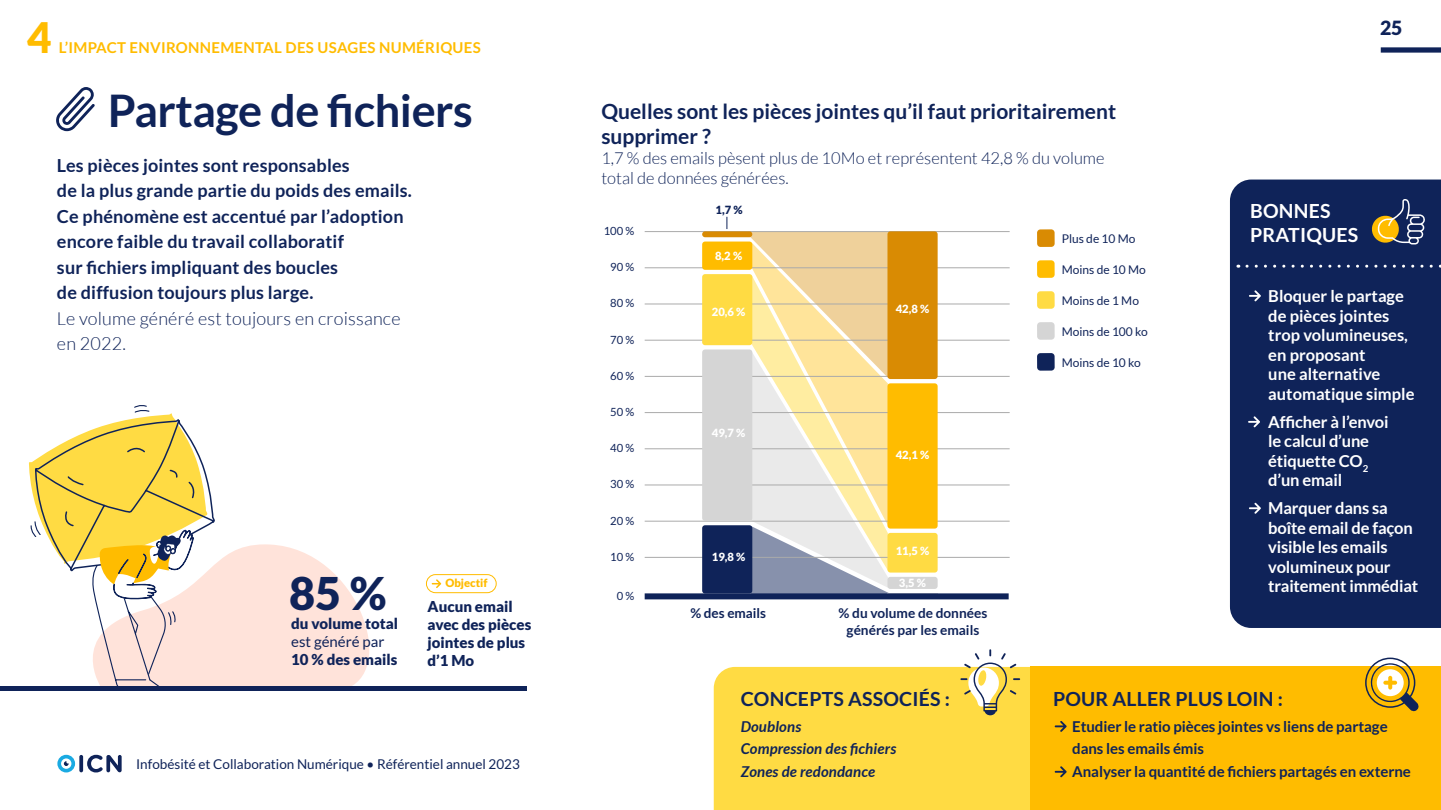
<style>
.page{position:relative;width:1441px;height:810px;background:#fff}
.page>*{position:absolute;margin:0;border:0;box-sizing:border-box;transform-origin:0 0}
.t1{font:700 45px "Lato";letter-spacing:-.01em;color:#0f2359}
.t2{font:900 45px "Lato";color:#0f2359}
.t3{font:900 42px "Lato";color:#ffbc00}
.t4{font:700 21px "Lato";color:#0f2359}
.t5{font:700 19.5px "Lato";letter-spacing:.01em;color:#0f2359}
.t6{font:700 19.5px/23.4px "Lato";letter-spacing:.01em;color:#fff}
.t7{font:900 19.5px "Lato";color:#0f2359}
.t8{font:700 18px/25.5px "Lato";letter-spacing:.01em;color:#0f2359}
.t9{font:700 16.5px/19.5px "Lato";letter-spacing:-.01em;color:#fff}
.t10{font:300 16.5px/19.8px "Lato";color:#0f2359}
.t11{font:700 15px/22.5px "Lato";letter-spacing:-.005em;color:#0f2359}
.t12{font:900 15px/18px "Lato";color:#0f2359}
.t13{font:italic 700 15px "Lato";letter-spacing:.01em;color:#0f2359}
.t14{font:700 15px "Lato";letter-spacing:.02em;color:#ffbc00}
.t15{font:13.5px "Lato";color:#0f2359}
.t16{font:700 13.5px/16.2px "Lato";color:#0f2359;text-align:center}
.t17{font:12px "Lato";color:#0f2359}
.t18{font:900 11.25px "Lato";color:#fff}
.t19{font:11.25px "Lato";color:#0f2359}
.t20{font:900 11.25px "Lato";color:#ffbc00}
.t21{font:900 11.25px "Lato";color:#0f2359}
.s1{font-weight:300}
.s2{font-weight:400}
</style>
<div class="page">
<div style="left:1380px;top:47px;width:60px;height:6px;background:#0f2359"></div>
<svg style="left:79px;top:755px;width:4px;height:17px"></svg>
<svg style="left:87px;top:755px;width:35px;height:17px"></svg>
<svg style="left:57px;top:755px;width:18px;height:17px"></svg>
<div style="left:1229px;top:180px;width:211px;height:448px;background:#0f2359"></div>
<svg style="left:1248px;top:290px;width:12px;height:11px"></svg>
<svg style="left:1370px;top:199px;width:54px;height:45px;background:#61605e"></svg>
<svg style="left:1246px;top:265px;width:195px;height:3px"></svg>
<hr style="left:0;top:687px;width:526px;height:4px;background:#0f2359">
<div style="left:713px;top:667px;width:317px;height:143px;background:#ffdb43"></div>
<div style="left:1030px;top:667px;width:410px;height:143px;background:#ffbc00"></div>
<svg style="left:960px;top:649px;width:59px;height:66px"></svg>
<div style="left:1364px;top:658px;width:50px;height:50px;border:2px solid #0f2359;border-radius:50%"></div>
<svg style="left:1369px;top:663px;width:49px;height:48px"></svg>
<svg style="left:1054px;top:721px;width:12px;height:11px"></svg>
<svg style="left:1054px;top:766px;width:12px;height:11px"></svg>
<svg style="left:1247px;top:416px;width:12px;height:11px"></svg>
<svg style="left:1248px;top:503px;width:12px;height:11px"></svg>
<svg style="left:56px;top:87px;width:39px;height:44px"></svg>
<svg style="left:29px;top:405px;width:354px;height:282px"></svg>
<svg style="left:747px;top:232px;width:152px;height:361px;background:#eadcb7"></svg>
<div style="left:1036px;top:229px;width:18px;height:18px;background:#d98b03;border-radius:3px"></div>
<div style="left:1036px;top:260px;width:18px;height:18px;background:#ffbc00;border-radius:3px"></div>
<div style="left:1036px;top:291px;width:18px;height:18px;background:#ffdb43;border-radius:3px"></div>
<div style="left:1036px;top:322px;width:18px;height:18px;background:#d5d5d5;border-radius:3px"></div>
<div style="left:1036px;top:353px;width:18px;height:18px;background:#0f2359;border-radius:3px"></div>
<hr style="left:644px;top:557px;width:365px;height:1px;background:#aaa">
<hr style="left:644px;top:521px;width:365px;height:1px;background:#aaa">
<hr style="left:644px;top:485px;width:365px;height:1px;background:#aaa">
<hr style="left:644px;top:449px;width:365px;height:1px;background:#aaa">
<hr style="left:644px;top:412px;width:365px;height:1px;background:#aaa">
<hr style="left:644px;top:376px;width:365px;height:1px;background:#aaa">
<hr style="left:644px;top:340px;width:365px;height:1px;background:#aaa">
<hr style="left:644px;top:304px;width:365px;height:1px;background:#aaa">
<hr style="left:644px;top:268px;width:365px;height:1px;background:#aaa">
<hr style="left:644px;top:231px;width:365px;height:1px;background:#aaa">
<div style="left:702px;top:231px;width:50px;height:6px;background:#d98b03;border-radius:3px"></div>
<div style="left:887px;top:231px;width:50px;height:148px;background:#d98b03;border-radius:3px"></div>
<div style="left:702px;top:242px;width:50px;height:28px;background:#ffbc00;border-radius:3px"></div>
<div style="left:887px;top:383px;width:50px;height:146px;background:#ffbc00;border-radius:3px"></div>
<div style="left:702px;top:274px;width:50px;height:71px;background:#ffdb43;border-radius:3px"></div>
<div style="left:887px;top:533px;width:50px;height:40px;background:#ffdb43;border-radius:3px"></div>
<div style="left:702px;top:349px;width:50px;height:172px;background:#d5d5d5;border-radius:3px"></div>
<div style="left:887px;top:577px;width:50px;height:12px;background:#d5d5d5;border-radius:3px"></div>
<div style="left:702px;top:525px;width:50px;height:69px;background:#0f2359;border-radius:3px"></div>
<div style="left:644px;top:593px;width:364px;height:6px;background:#0f2359"></div>
<svg style="left:726px;top:217px;width:1px;height:12px"></svg>
<div style="left:426px;top:574px;width:70px;height:19px;border:1px solid #ffbc00;border-radius:9px"></div>
<svg style="left:431px;top:579px;width:10px;height:9px"></svg>
<h2 class="t3" style="left:27px;top:13px;width:26px">4</h2>
<p class="t14" style="left:59px;top:39px;width:423px">L’IMPACT ENVIRONNEMENTAL DES USAGES NUMÉRIQUES</p>
<p class="t1" style="left:108px;top:85px;width:366px">Partage de fichiers</p>
<p class="t8" style="left:57px;top:152px;width:356px">Les pièces jointes sont responsables<br>de la plus grande partie du poids des emails.<br>Ce phénomène est accentué par l’adoption encore faible du travail collaboratif<br>sur fichiers impliquant des boucles<br>de diffusion toujours plus large.<br><span class="s1">Le volume généré est toujours en croissance en 2022.</span></p>
<p class="t2" style="left:289px;top:567px;width:99px">85 %</p>
<p class="t12" style="left:291px;top:615px;width:108px">du volume total <span class="s2">est généré par<br></span>10 % des emails</p>
<p class="t20" style="left:445px;top:577px;width:44px">Objectif</p>
<p class="t12" style="left:427px;top:597px;width:105px">Aucun email avec des pièces jointes de plus d’1 Mo</p>
<p class="t15" style="left:136px;top:757px;width:385px">Infobésité et Collaboration Numérique • Référentiel annuel 2023</p>
<p class="t4" style="left:601px;top:99px;width:516px">Quelles sont les pièces jointes qu’il faut prioritairement</p>
<p class="t4" style="left:601px;top:125px;width:111px">supprimer ?</p>
<p class="t10" style="left:601px;top:148px;width:504px">1,7 % des emails pèsent plus de 10Mo et représentent 42,8 % du volume total de données générées.</p>
<p class="t19" style="left:603px;top:225px;width:32px">100 %</p>
<p class="t19" style="left:610px;top:261px;width:26px">90 %</p>
<p class="t19" style="left:610px;top:297px;width:26px">80 %</p>
<p class="t19" style="left:610px;top:333px;width:26px">70 %</p>
<p class="t19" style="left:610px;top:370px;width:26px">60 %</p>
<p class="t19" style="left:610px;top:406px;width:26px">50 %</p>
<p class="t19" style="left:610px;top:442px;width:26px">40 %</p>
<p class="t19" style="left:610px;top:478px;width:26px">30 %</p>
<p class="t19" style="left:610px;top:514px;width:26px">20 %</p>
<p class="t19" style="left:610px;top:551px;width:26px">10 %</p>
<p class="t19" style="left:616px;top:590px;width:19px">0 %</p>
<p class="t21" style="left:715px;top:203px;width:29px">1,7 %</p>
<p class="t18" style="left:715px;top:249px;width:29px">8,2 %</p>
<p class="t18" style="left:711px;top:305px;width:35px">20,6 %</p>
<p class="t18" style="left:711px;top:426px;width:35px">49,7 %</p>
<p class="t18" style="left:711px;top:550px;width:35px">19,8 %</p>
<p class="t18" style="left:895px;top:303px;width:35px">42,8 %</p>
<p class="t18" style="left:895px;top:448px;width:35px">42,1 %</p>
<p class="t18" style="left:895px;top:545px;width:35px">11,5 %</p>
<p class="t18" style="left:898px;top:576px;width:29px">3,5 %</p>
<p class="t16" style="left:690px;top:605px;width:77px">% des emails</p>
<p class="t16" style="left:838px;top:605px;width:150px">% du volume de données générés par les emails</p>
<p class="t17" style="left:1061px;top:232px;width:75px">Plus de 10 Mo</p>
<p class="t17" style="left:1061px;top:263px;width:86px">Moins de 10 Mo</p>
<p class="t17" style="left:1061px;top:294px;width:79px">Moins de 1 Mo</p>
<p class="t17" style="left:1061px;top:325px;width:88px">Moins de 100 ko</p>
<p class="t17" style="left:1061px;top:356px;width:81px">Moins de 10 ko</p>
<p class="t7" style="left:1379px;top:17px;width:24px">25</p>
<p class="t6" style="left:1249px;top:199px;width:110px">BONNES<br>PRATIQUES</p>
<p class="t9" style="left:1267px;top:286px;width:148px">Bloquer le partage de pièces jointes trop volumineuses, en proposant<br>une alternative automatique simple</p>
<p class="t9" style="left:1267px;top:412px;width:122px">Afficher à l’envoi le calcul d’une étiquette CO<sub>2 </sub>d’un email</p>
<p class="t9" style="left:1267px;top:498px;width:151px">Marquer dans sa boîte email de façon visible les emails volumineux pour traitement immédiat</p>
<p class="t5" style="left:740px;top:687px;width:211px">CONCEPTS ASSOCIÉS :</p>
<p class="t5" style="left:1052px;top:687px;width:231px">POUR ALLER PLUS LOIN :</p>
<p class="t13" style="left:740px;top:718px;width:62px">Doublons</p>
<p class="t13" style="left:740px;top:740px;width:157px">Compression des fichiers</p>
<p class="t13" style="left:740px;top:763px;width:136px">Zones de redondance</p>
<p class="t11" style="left:1071px;top:715px;width:317px">Etudier le ratio pièces jointes vs liens de partage dans les emails émis</p>
<p class="t11" style="left:1071px;top:760px;width:340px">Analyser la quantité de fichiers partagés en externe</p>
</div>
